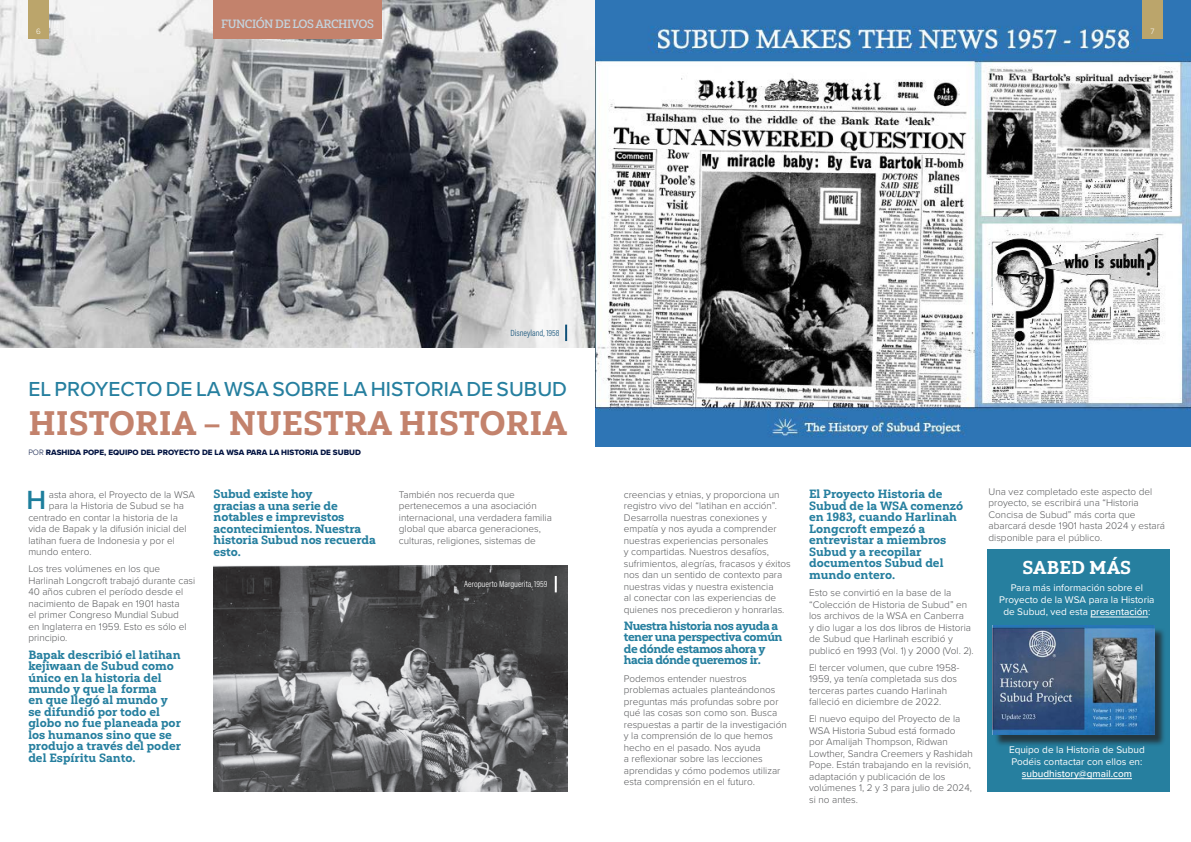
<style>
.page{position:relative;width:1191px;height:842px;background:#fff}
.page>*{position:absolute;margin:0;border:0;box-sizing:border-box;transform-origin:0 0}
.Pull_out_heading{font:34px "Yorkten Slab Nor Ex B";color:#c3826c}
.Drop_cap_text{font:600 27.2px "Proxima Nova";color:#1d7e9c}
.t1{font:500 21px "Proxima Nova";color:#267f9f}
.t2{font:18.6px "Yorkten Slab Nor Ex B";color:#fff}
.Pull_out_text{font:12px/11.5px "Yorkten Slab Nor Ex B";color:#267f9f}
.Pull_out_text-2{font:12px/11.5px "Yorkten Slab Nor Ex B";letter-spacing:-.04em;color:#267f9f}
.t3{font:12px "Yorkten Slab Nor Med";letter-spacing:-.04em;color:#c3d4de}
.Body_text{font:300 10px/11.5px "Proxima Nova";color:#57585a}
.Drop_cap_text-2{font:300 10px "Proxima Nova";color:#57585a}
.Body_text-2{font:10px/12px "Proxima Nova";color:#fff;text-align:center}
.Image_caption{font:300 9px "Acumin Pro Cond";color:#fff}
.Image_caption-2{font:300 9px "Acumin Pro Cond";color:#0f5078}
.Author{font:8px "Proxima Nova Extrabld";color:#001240}
.t4{font:300 8px "Proxima Nova";color:#fff}
.s1{font-size:30px}
.s2{font-family:"Proxima Nova";font-weight:300}
.s3{font-weight:500}
</style>
<div class="page">
<img style="left:0;top:0;width:595px;height:348px">
<div style="left:213px;top:0;width:169px;height:39px;background:#c3826c"></div>
<div style="left:986px;top:549px;width:183px;height:242px;background:#267f9f"></div>
<hr style="left:1090px;top:617px;width:58px;height:1px;background:#fff">
<hr style="left:1021px;top:778px;width:111px;height:1px;background:#fff">
<div style="left:994px;top:627px;width:172px;height:119px;background:#231f20;opacity:.75"></div>
<img style="left:992px;top:626px;width:162px;height:109px">
<img style="left:595px;top:0;width:596px;height:446px">
<svg style="left:565px;top:325px;width:2px;height:16px"></svg>
<img style="left:214px;top:565px;width:353px;height:226px">
<svg style="left:555px;top:576px;width:2px;height:16px"></svg>
<div style="left:28px;top:0;width:21px;height:39px;background:#bba56b"></div>
<div style="left:1142px;top:0;width:20px;height:39px;background:#bba56b"></div>
<p class="t3" style="left:221px;top:17px;width:154px">FUNCIÓN DE LOS ARCHIVOS</p>
<p class="t4" style="left:36px;top:25px;width:6px">6</p>
<p class="t4" style="left:1150px;top:25px;width:6px">7</p>
<p class="Image_caption-2" style="left:510px;top:327px;width:51px">Disneyland, 1958</p>
<p class="t1" style="left:28px;top:374px;width:540px">EL PROYECTO DE LA WSA SOBRE LA HISTORIA DE SUBUD</p>
<p class="Pull_out_heading" style="left:28px;top:402px;width:540px">HISTORIA <span class="s1">–</span> NUESTRA HISTORIA</p>
<p class="Author" style="left:28px;top:446px;width:334px"><span class="s2">POR</span> RASHIDA POPE, EQUIPO DEL PROYECTO DE LA WSA PARA LA HISTORIA DE SUBUD</p>
<p class="Drop_cap_text" style="left:26px;top:480px;width:21px">H</p>
<p class="Drop_cap_text-2" style="left:49px;top:487px;width:148px">asta ahora, el Proyecto de la WSA</p>
<p class="Pull_out_text" style="left:214px;top:488px;width:164px">Subud existe hoy<br>gracias a una serie de notables e imprevistos acontecimientos. Nuestra historia Subud nos recuerda esto.</p>
<p class="Body_text" style="left:399px;top:488px;width:154px">También nos recuerda que pertenecemos a una asociación internacional, una verdadera familia global que abarca generaciones, culturas, religiones, sistemas de</p>
<p class="Drop_cap_text-2" style="left:49px;top:498px;width:137px">para la Historia de Subud se ha</p>
<p class="Drop_cap_text-2" style="left:28px;top:510px;width:151px">centrado en contar la historia de la</p>
<p class="Drop_cap_text-2" style="left:28px;top:521px;width:160px">vida de Bapak y la difusión inicial del</p>
<p class="Drop_cap_text-2" style="left:28px;top:533px;width:148px">latihan fuera de Indonesia y por el</p>
<p class="Drop_cap_text-2" style="left:28px;top:544px;width:65px">mundo entero.</p>
<p class="Body_text" style="left:28px;top:563px;width:168px">Los tres volúmenes en los que<br>Harlinah Longcroft trabajó durante casi<br>40 años cubren el período desde el nacimiento de Bapak en 1901 hasta<br>el primer Congreso Mundial Subud<br>en Inglaterra en 1959. Esto es sólo el principio.</p>
<p class="Pull_out_text" style="left:28px;top:648px;width:154px">Bapak describió el latihan kejiwaan de Subud como único en la historia del mundo y que la forma<br>en que llegó al mundo y se difundió por todo el globo no fue planeada por los humanos sino que se produjo a través del poder del Espíritu Santo.</p>
<p class="Image_caption" style="left:464px;top:578px;width:85px">Aeropuerto Marguerita, 1959</p>
<p class="Body_text" style="left:624px;top:488px;width:168px">creencias y etnias, y proporciona un registro vivo del “latihan en acción”.<br>Desarrolla nuestras conexiones y empatía y nos ayuda a comprender nuestras experiencias personales<br>y compartidas. Nuestros desafíos, sufrimientos, alegrías, fracasos y éxitos nos dan un sentido de contexto para nuestras vidas y nuestra existencia<br>al conectar con las experiencias de quienes nos precedieron y honrarlas.</p>
<p class="Pull_out_text-2" style="left:624px;top:620px;width:160px">Nuestra historia nos ayuda a tener una perspectiva común de dónde estamos ahora y hacia dónde queremos ir.</p>
<p class="Body_text" style="left:624px;top:672px;width:164px">Podemos entender nuestros problemas actuales planteándonos preguntas más profundas sobre por qué las cosas son como son. Busca respuestas a partir de la investigación y la comprensión de lo que hemos hecho en el pasado. Nos ayuda<br>a reflexionar sobre las lecciones aprendidas y cómo podemos utilizar esta comprensión en el futuro.</p>
<p class="Pull_out_text" style="left:809px;top:488px;width:156px">El Proyecto Historia de<br>Subud de la WSA comenzó en 1983, cuando Harlinah<br>Longcroft empezó a entrevistar a miembros<br>Subud y a recopilar documentos Subud del mundo entero.</p>
<p class="Body_text" style="left:809px;top:586px;width:166px">Esto se convirtió en la base de la “Colección de Historia de Subud” en los archivos de la WSA en Canberra<br>y dio lugar a los dos libros de Historia de Subud que Harlinah escribió y publicó en 1993 (Vol. 1) y 2000 (Vol. 2).</p>
<p class="Body_text" style="left:809px;top:661px;width:152px">El tercer volumen, que cubre 1958-<br>1959, ya tenía completada sus dos terceras partes cuando Harlinah falleció en diciembre de 2022.</p>
<p class="Body_text" style="left:809px;top:713px;width:165px">El nuevo equipo del Proyecto de la<br>WSA Historia Subud está formado<br>por Amalijah Thompson, Ridwan<br>Lowther, Sandra Creemers y Rashidah<br>Pope. Están trabajando en la revisión, adaptación y publicación de los volúmenes 1, 2 y 3 para julio de 2024, si no antes.</p>
<p class="Body_text" style="left:988px;top:485px;width:178px">Una vez completado este aspecto del proyecto, se escribirá una “Historia Concisa de Subud” más corta que abarcará desde 1901 hasta 2024 y estará disponible para el público.</p>
<p class="t2" style="left:1022px;top:556px;width:110px">SABED MÁS</p>
<p class="Body_text-2" style="left:999px;top:582px;width:157px">Para más información sobre el<br>Proyecto de la WSA para la Historia de Subud, ved esta <span class="s3">presentación</span>:</p>
<p class="Body_text-2" style="left:1009px;top:743px;width:137px">Equipo de la Historia de Subud<br>Podéis contactar con ellos en: <span class="s3">subudhistory@gmail.com</span></p>
</div>
